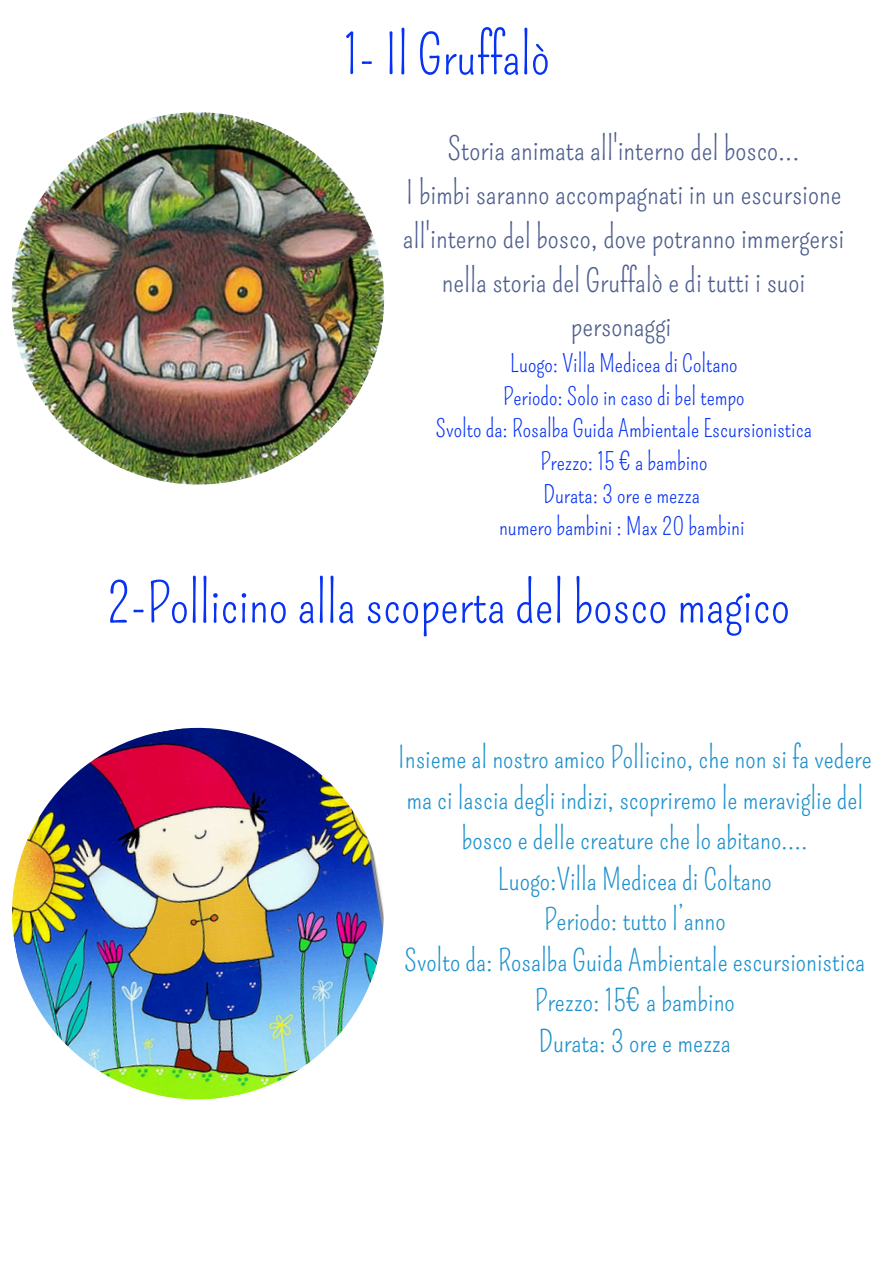
<style>
.page{position:relative;width:894px;height:1264px;background:#fff}
.page>*{position:absolute;margin:0;border:0;box-sizing:border-box;transform-origin:0 0}
.t1{font:54.45px "Pompiere";color:#0732f4}
.t2{font:54px "Pompiere";color:#0732f4}
.t3{font:31.5px/43.8px "Pompiere";color:#4e5e8d;text-align:center}
.t4{font:29.55px/40.5px "Pompiere";color:#1e91cd;text-align:center}
.t5{font:24px "Pompiere";color:#0732f4}
</style>
<div class="page">
<img style="left:12px;top:112px;width:372px;height:372px;border-radius:50%">
<img style="left:12px;top:727px;width:372px;height:373px">
<p class="t2" style="left:343px;top:24px;width:208px">1- Il Gruffalò</p>
<p class="t3" style="left:447px;top:128px;width:353px">Storia animata all'interno del bosco...</p>
<p class="t3" style="left:402px;top:172px;width:443px">I bimbi saranno accompagnati in un escursione all'interno del bosco, dove potranno immergersi nella storia del Gruffalò e di tutti i suoi personaggi</p>
<p class="t5" style="left:510px;top:349px;width:229px">Luogo: Villa Medicea di Coltano</p>
<p class="t5" style="left:503px;top:382px;width:243px">Periodo: Solo in caso di bel tempo</p>
<p class="t5" style="left:436px;top:415px;width:377px">Svolto da: Rosalba Guida Ambientale Escursionistica</p>
<p class="t5" style="left:540px;top:447px;width:168px">Prezzo: 15 € a bambino</p>
<p class="t5" style="left:543px;top:480px;width:158px">Durata: 3 ore e mezza</p>
<h1 class="t5" style="left:499px;top:513px;width:247px">numero bambini : Max 20 bambini</h1>
<p class="t1" style="left:107px;top:571px;width:684px">2-Pollicino alla scoperta del bosco magico</p>
<p class="t4" style="left:397px;top:738px;width:475px">Insieme al nostro amico Pollicino, che non si fa vedere ma ci lascia degli indizi, scopriremo le meraviglie del bosco e delle creature che lo abitano....</p>
<p class="t4" style="left:497px;top:859px;width:275px">Luogo:Villa Medicea di Coltano</p>
<p class="t4" style="left:544px;top:900px;width:183px">Periodo: tutto l’anno</p>
<p class="t4" style="left:404px;top:940px;width:462px">Svolto da: Rosalba Guida Ambientale escursionistica</p>
<p class="t4" style="left:534px;top:981px;width:201px">Prezzo: 15€ a bambino</p>
<p class="t4" style="left:538px;top:1021px;width:193px">Durata: 3 ore e mezza</p>
</div>
